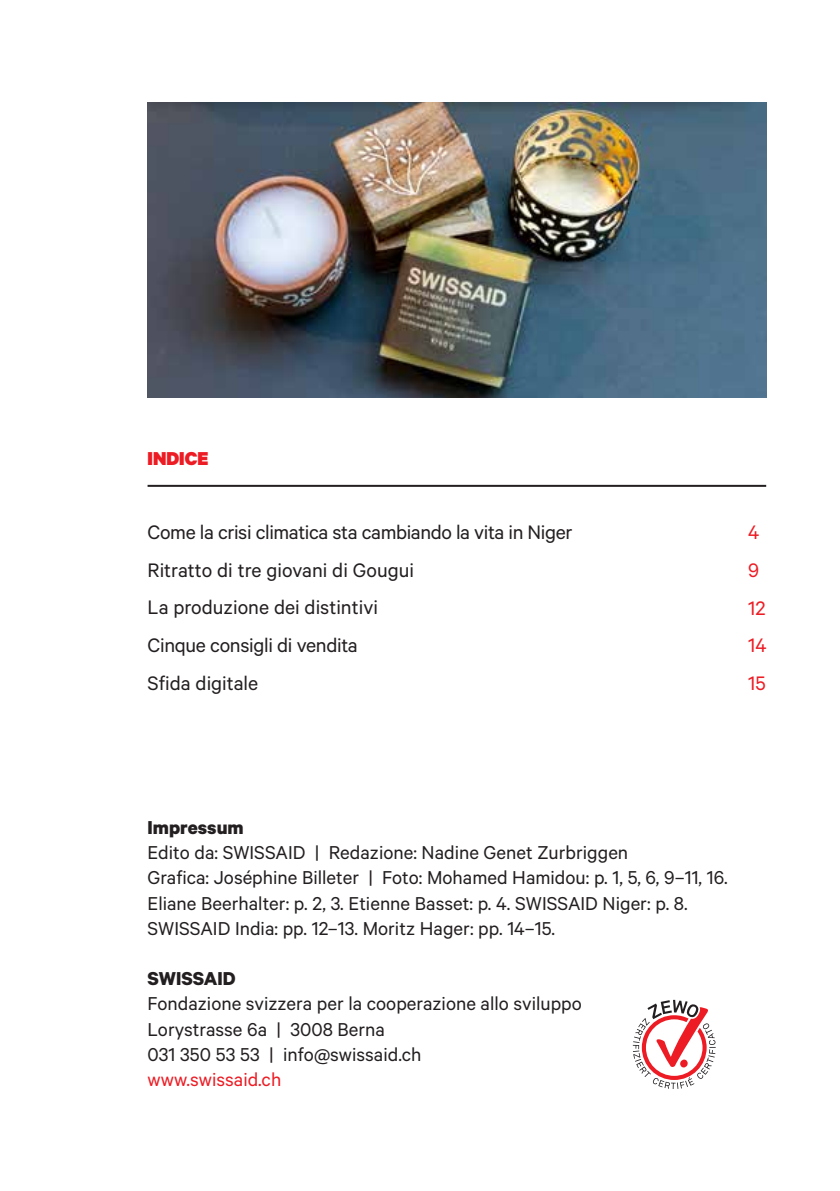
<style>
.page{position:relative;width:840px;height:1191px;background:#fff}
.page>*{position:absolute;margin:0;border:0;box-sizing:border-box;transform-origin:0 0}
.t1{font:22px/37.8px "Calibre";letter-spacing:-.015em;color:#231f20}
.t2{font:22px/37.8px "Calibre";color:#ed1c24}
.t3{font:21px/25.2px "Calibre";color:#231f20}
.t4{font:700 21px "Calibre";color:#231f20}
.t5{font:21px "Calibre";color:#ed1c24}
.t6{font:900 21px "Calibre";color:#ed1c24}
</style>
<div class="page">
<hr style="left:147px;top:485px;width:618px;height:2px;background:#231f20">
<svg style="left:632px;top:999px;width:83px;height:90px"></svg>
<img style="left:147px;top:102px;width:618px;height:295px">
<p class="t6" style="left:147px;top:445px;width:62px">INDICE</p>
<p class="t1" style="left:147px;top:512px;width:426px">Come la crisi climatica sta cambiando la vita in Niger<br>Ritratto di tre giovani di Gougui<br>La produzione dei distintivi<br>Cinque consigli di vendita<br>Sfida digitale</p>
<p class="t2" style="left:747px;top:512px;width:20px">4<br>9<br>12<br>14<br>15</p>
<p class="t4" style="left:147px;top:814px;width:98px">Impressum</p>
<p class="t3" style="left:147px;top:839px;width:581px">Edito da: SWISSAID | Redazione: Nadine Genet Zurbriggen<br>Grafica: Joséphine Billeter | Foto: Mohamed Hamidou: p. 1, 5, 6, 9–11, 16.<br>Eliane Beerhalter: p. 2, 3. Etienne Basset: p. 4. SWISSAID Niger: p. 8.<br>SWISSAID India: pp. 12–13. Moritz Hager: pp. 14–15.</p>
<p class="t4" style="left:147px;top:965px;width:90px">SWISSAID</p>
<p class="t3" style="left:147px;top:990px;width:435px">Fondazione svizzera per la cooperazione allo sviluppo<br>Lorystrasse 6a | 3008 Berna<br>031 350 53 53 | info@swissaid.ch</p>
<p class="t5" style="left:147px;top:1067px;width:135px">www.swissaid.ch</p>
</div>
